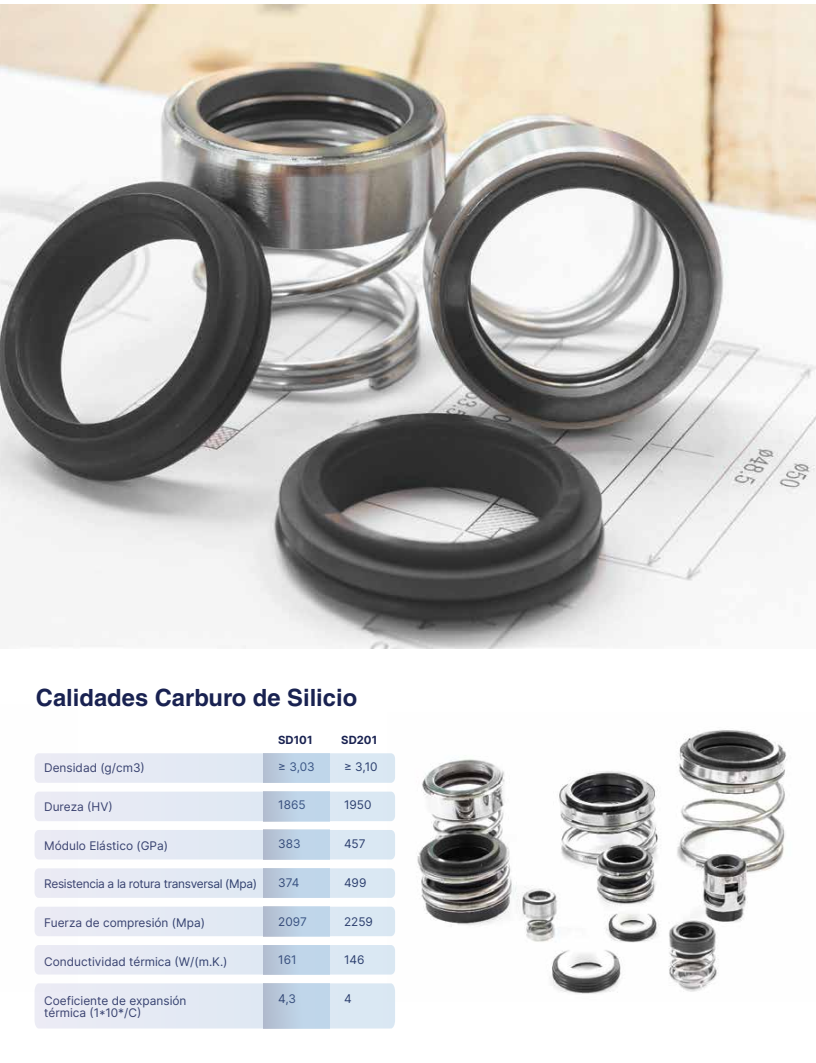
<style>
.page{position:relative;width:816px;height:1063px;background:#fff}
.page>*{position:absolute;margin:0;border:0;box-sizing:border-box;transform-origin:0 0}
.t1{font:700 23.75px "Helvetica LT Std";color:#192251}
.t2{font:11.88px/12.5px "Inter";color:#192251}
.t3{font:11.88px "Inter";letter-spacing:-.025em;color:#192251}
.t4{font:700 11.25px "Inter";color:#192251}
</style>
<div class="page">
<img style="left:388px;top:730px;width:399px;height:264px">
<hr style="left:395px;top:806px;width:1px;height:155px;background:#fff">
<img style="left:0;top:4px;width:815px;height:644px">
<svg style="left:35px;top:830px;width:360px;height:30px"></svg>
<svg style="left:35px;top:792px;width:360px;height:29px"></svg>
<svg style="left:35px;top:753px;width:360px;height:30px"></svg>
<svg style="left:35px;top:907px;width:360px;height:29px"></svg>
<svg style="left:35px;top:868px;width:360px;height:30px"></svg>
<svg style="left:35px;top:983px;width:360px;height:46px"></svg>
<svg style="left:35px;top:945px;width:360px;height:30px"></svg>
<div style="left:263px;top:830px;width:66px;height:30px;background:linear-gradient(to right,#b4bfd2,#c3dcf1)"></div>
<div style="left:263px;top:792px;width:66px;height:29px;background:linear-gradient(to right,#b6c2d5,#c2dcf0)"></div>
<div style="left:263px;top:753px;width:66px;height:30px;background:linear-gradient(to right,#b8c6d8,#c2dbf0)"></div>
<div style="left:263px;top:907px;width:66px;height:29px;background:linear-gradient(to right,#b4bfd2,#c3dcf1)"></div>
<div style="left:263px;top:868px;width:66px;height:30px;background:linear-gradient(to right,#b6c2d5,#c2dcf0)"></div>
<div style="left:263px;top:983px;width:66px;height:46px;background:linear-gradient(to right,#b4c0d2,#c3dcf0)"></div>
<div style="left:263px;top:945px;width:66px;height:30px;background:linear-gradient(to right,#b6c2d5,#c2dcf0)"></div>
<h1 class="t1" style="left:36px;top:683px;width:323px">Calidades Carburo de Silicio</h1>
<p class="t2" style="left:44px;top:761px;width:102px">Densidad (g/cm3)</p>
<p class="t2" style="left:44px;top:800px;width:70px">Dureza (HV)</p>
<p class="t2" style="left:44px;top:839px;width:125px">Módulo Elástico (GPa)</p>
<p class="t3" style="left:44px;top:875px;width:214px">Resistencia a la rotura transversal (Mpa)</p>
<p class="t2" style="left:44px;top:916px;width:162px">Fuerza de compresión (Mpa)</p>
<p class="t2" style="left:44px;top:955px;width:185px">Conductividad térmica (W/(m.K.)</p>
<p class="t2" style="left:44px;top:994px;width:144px">Coeficiente de expansión térmica (1*10*/C)</p>
<p class="t4" style="left:278px;top:732px;width:36px">SD101</p>
<p class="t4" style="left:341px;top:732px;width:37px">SD201</p>
<p class="t2" style="left:344px;top:760px;width:35px">≥ 3,10</p>
<p class="t2" style="left:344px;top:799px;width:29px">1950</p>
<p class="t2" style="left:344px;top:837px;width:23px">457</p>
<p class="t2" style="left:344px;top:876px;width:24px">499</p>
<p class="t2" style="left:344px;top:915px;width:30px">2259</p>
<p class="t2" style="left:344px;top:954px;width:22px">146</p>
<p class="t2" style="left:344px;top:992px;width:9px">4</p>
<p class="t2" style="left:278px;top:760px;width:38px">≥ 3,03</p>
<p class="t2" style="left:278px;top:799px;width:29px">1865</p>
<p class="t2" style="left:278px;top:837px;width:24px">383</p>
<p class="t2" style="left:278px;top:876px;width:23px">374</p>
<p class="t2" style="left:278px;top:915px;width:30px">2097</p>
<p class="t2" style="left:278px;top:954px;width:20px">161</p>
<p class="t2" style="left:278px;top:992px;width:19px">4,3</p>
</div>
